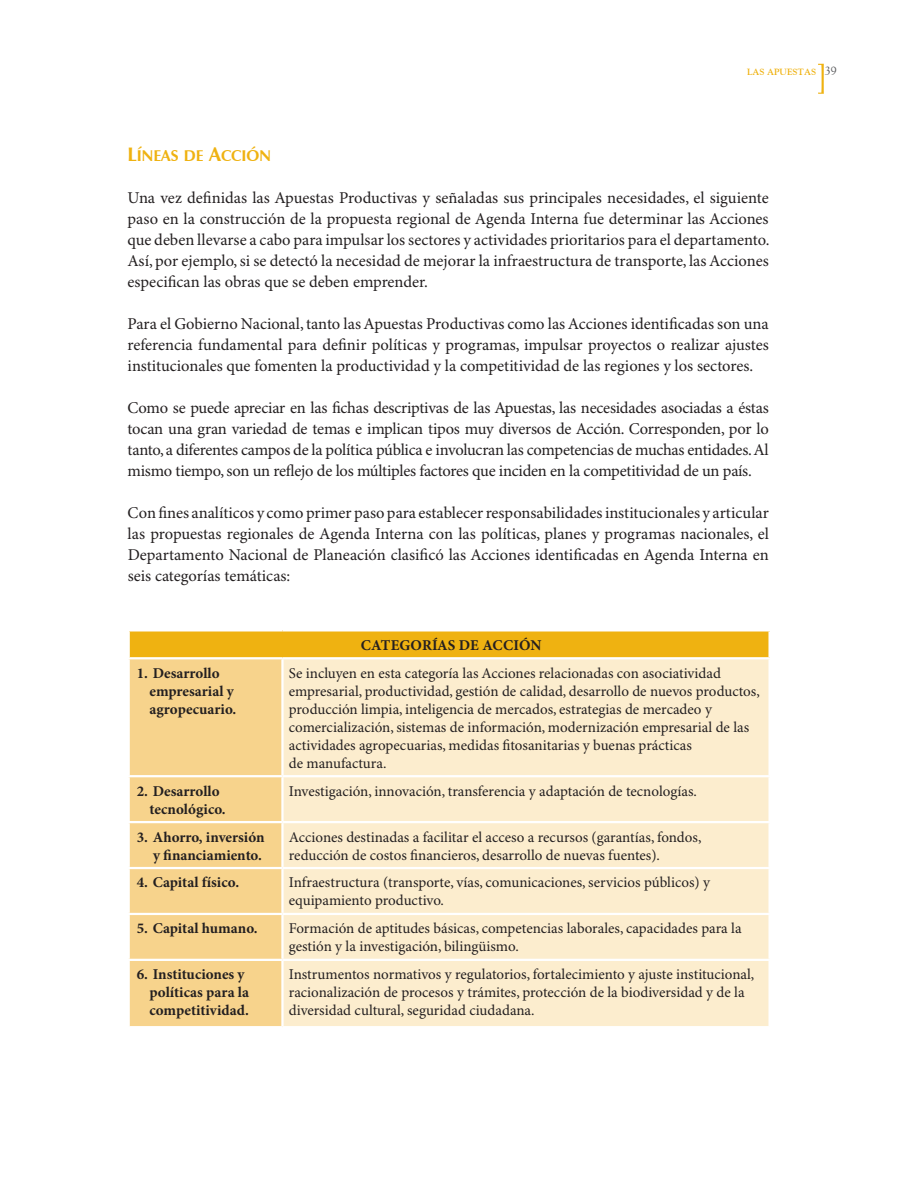
<style>
.page{position:relative;width:918px;height:1188px;background:#fff}
.page>*{position:absolute;margin:0;border:0;box-sizing:border-box;transform-origin:0 0}
.t1{font:16.5px/21px "Minion Pro";letter-spacing:-.005em;color:#231f20;text-align:justify}
.t2{font:700 15.6px "Zapf Humanist 601 BT";color:#efb211}
.t3{font:15px/18px "Minion Pro";color:#231f20}
.t4{font:700 15px/18px "Minion Pro";color:#231f20}
.t5{font:700 9px "Goudy";color:#efb211}
.s1{font-weight:400;font-size:12px;color:#57585a}
.s2{font-size:19.5px}
</style>
<div class="page">
<svg style="left:818px;top:64px;width:6px;height:30px"></svg>
<div style="left:129px;top:630px;width:641px;height:28px;background:#efb211"></div>
<div style="left:130px;top:659px;width:151px;height:367px;background:#f7d38c"></div>
<div style="left:284px;top:659px;width:484px;height:367px;background:#fcedce"></div>
<hr style="left:128px;top:657px;width:154px;height:2px;background:#fff">
<hr style="left:282px;top:657px;width:489px;height:2px;background:#fff">
<hr style="left:128px;top:775px;width:154px;height:2px;background:#fff">
<hr style="left:282px;top:775px;width:489px;height:2px;background:#fff">
<hr style="left:128px;top:821px;width:154px;height:2px;background:#fff">
<hr style="left:282px;top:821px;width:489px;height:2px;background:#fff">
<hr style="left:128px;top:629px;width:154px;height:3px;background:#fff">
<hr style="left:128px;top:632px;width:2px;height:25px;background:#fff">
<hr style="left:282px;top:629px;width:489px;height:3px;background:#fff">
<hr style="left:768px;top:632px;width:3px;height:25px;background:#fff">
<hr style="left:128px;top:867px;width:154px;height:2px;background:#fff">
<hr style="left:282px;top:867px;width:489px;height:2px;background:#fff">
<hr style="left:128px;top:913px;width:154px;height:2px;background:#fff">
<hr style="left:282px;top:913px;width:489px;height:2px;background:#fff">
<hr style="left:128px;top:959px;width:154px;height:2px;background:#fff">
<hr style="left:282px;top:959px;width:489px;height:2px;background:#fff">
<p class="t5" style="left:747px;top:67px;width:90px">LAS APUESTAS <span class="s1">39</span></p>
<p class="t2" style="left:128px;top:146px;width:145px"><span class="s2">L</span>ÍNEAS DE <span class="s2">A</span>CCIÓN</p>
<p class="t1" style="left:128px;top:188px;width:644px">Una vez definidas las Apuestas Productivas y señaladas sus principales necesidades, el siguiente paso en la construcción de la propuesta regional de Agenda Interna fue determinar las Acciones que deben llevarse a cabo para impulsar los sectores y actividades prioritarios para el departamento.<br>Así, por ejemplo,si se detectó la necesidad de mejorar la infraestructura de transporte, las Acciones especifican las obras que se deben emprender.</p>
<p class="t1" style="left:128px;top:314px;width:643px">Para el Gobierno Nacional,tanto las Apuestas Productivas como las Acciones identificadas son una referencia fundamental para definir políticas y programas, impulsar proyectos o realizar ajustes institucionales que fomenten la productividad y la competitividad de las regiones y los sectores.</p>
<p class="t1" style="left:128px;top:398px;width:643px">Como se puede apreciar en las fichas descriptivas de las Apuestas, las necesidades asociadas a éstas tocan una gran variedad de temas e implican tipos muy diversos de Acción. Corresponden, por lo tanto, a diferentes campos de la política pública e involucran las competencias de muchas entidades.Al mismo tiempo, son un reflejo de los múltiples factores que inciden en la competitividad de un país.</p>
<p class="t1" style="left:128px;top:503px;width:643px">Con fines analíticos y como primer paso para establecerresponsabilidadesinstitucionales y articular las propuestas regionales de Agenda Interna con las políticas, planes y programas nacionales, el Departamento Nacional de Planeación clasificó las Acciones identificadas en Agenda Interna en seis categorías temáticas:</p>
<p class="t4" style="left:361px;top:637px;width:22px">Catego</p>
<p class="t4" style="left:422px;top:637px;width:118px">rÍas de Acci ón</p>
<p class="t4" style="left:150px;top:665px;width:88px;text-indent:-13px">1. Desarrollo empresarial y agropecuario.</p>
<p class="t3" style="left:289px;top:665px;width:472px">Se incluyen en esta categoría las Acciones relacionadas con asociatividad empresarial, productividad, gestión de calidad, desarrollo de nuevos productos, producción limpia, inteligencia de mercados, estrategias de mercadeo y comercialización, sistemas de información, modernización empresarial de las actividades agropecuarias, medidas fitosanitarias y buenas prácticas<br>de manufactura.</p>
<p class="t4" style="left:150px;top:782px;width:78px;text-indent:-13px">2. Desarrollo tecnológico.</p>
<p class="t3" style="left:289px;top:782px;width:410px">Investigación, innovación, transferencia y adaptación de tecnologías.</p>
<p class="t4" style="left:137px;top:828px;width:129px;text-align:right">3. Ahorro, inversión y financiamiento.</p>
<p class="t3" style="left:289px;top:828px;width:414px">Acciones destinadas a facilitar el acceso a recursos (garantías, fondos, reducción de costos financieros, desarrollo de nuevas fuentes).</p>
<p class="t4" style="left:137px;top:874px;width:104px">4. Capital físico.</p>
<p class="t3" style="left:289px;top:874px;width:423px">Infraestructura (transporte, vías, comunicaciones, servicios públicos) y equipamiento productivo.</p>
<p class="t4" style="left:137px;top:920px;width:122px">5. Capital humano.</p>
<p class="t3" style="left:289px;top:920px;width:454px">Formación de aptitudes básicas, competencias laborales, capacidades para la gestión y la investigación, bilingüismo.</p>
<p class="t4" style="left:150px;top:966px;width:101px;text-indent:-13px">6. Instituciones y políticas para la competitividad.</p>
<p class="t3" style="left:289px;top:966px;width:467px">Instrumentos normativos y regulatorios, fortalecimiento y ajuste institucional, racionalización de procesos y trámites, protección de la biodiversidad y de la diversidad cultural, seguridad ciudadana.</p>
</div>
